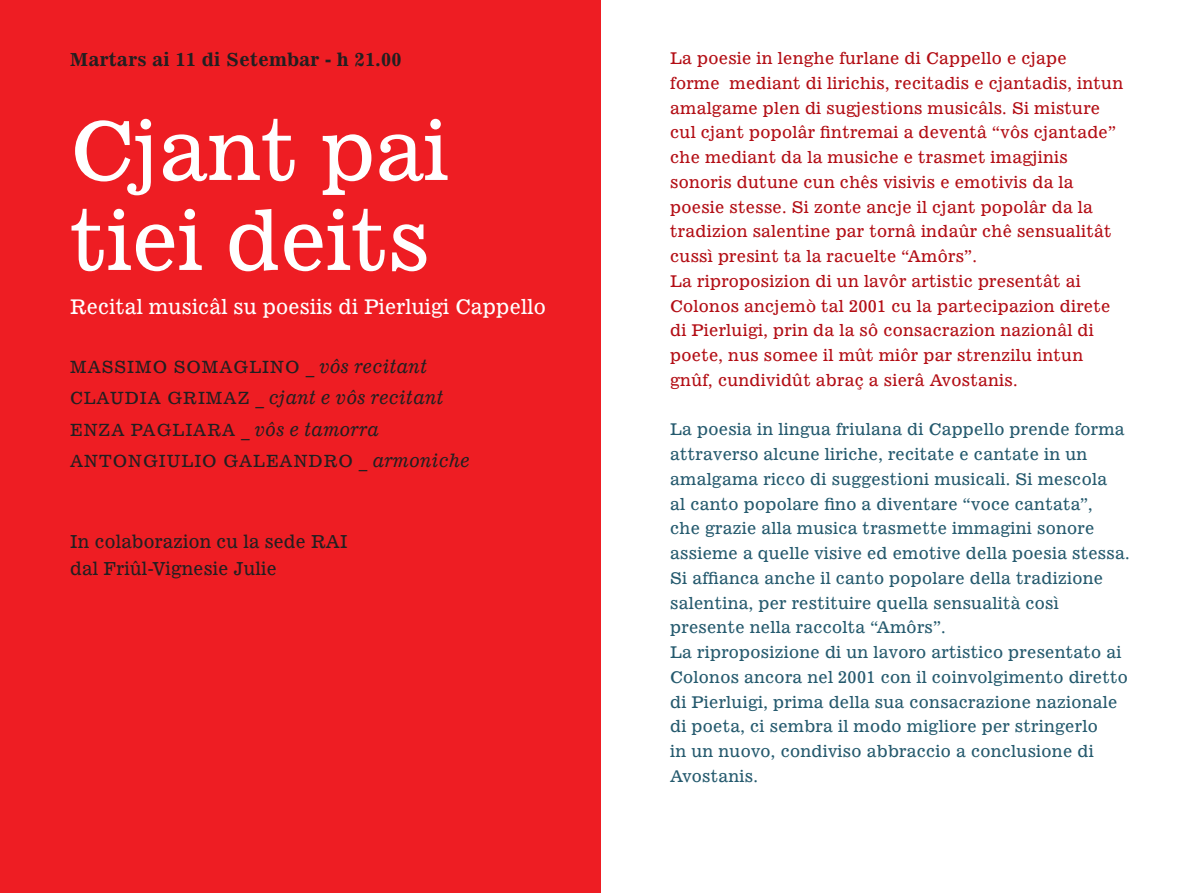
<style>
.page{position:relative;width:1200px;height:893px;background:#fff}
.page>*{position:absolute;margin:0;border:0;box-sizing:border-box;transform-origin:0 0}
.t1{font:81px/90px "News 701 BT Roman A";color:#fff}
.t2{font:20.25px "News 701 BT Roman A";letter-spacing:.015em;color:#fff;scale:.96 1}
.t3{font:18px "News 701 BT Italic A";letter-spacing:.015em;color:#231f20;scale:.96 1}
.t4{font:18px/27px "News 701 BT Roman A";letter-spacing:.015em;color:#231f20;scale:.96 1}
.t5{font:18px "News 701 BT Bold A";letter-spacing:.02em;color:#231f20}
.t6{font:16.88px "News 701 BT Roman A";letter-spacing:.06em;color:#231f20;scale:.96 1}
.t7{font:16.2px/24.8px "News 701 BT Roman A";letter-spacing:.02em;color:#255a6e}
.t8{font:16.2px/24.8px "News 701 BT Roman A";letter-spacing:.02em;color:#b30e15}
.s1{font-family:"News 701 BT Roman A";font-size:16.88px}
.s2{font-family:"News 701 BT Roman A"}
.s3{font-size:18px}
.s4{font-family:"News 701 BT Italic A";font-size:18px}
</style>
<div class="page">
<div style="left:0;top:0;width:600px;height:893px;background:#ee1d23"></div>
<p class="t5" style="left:70px;top:48px;width:333px">Martars ai 11 di Setembar - h 21.00</p>
<h1 class="t1" style="left:70px;top:105px;width:380px">Cjant pai tiei deits</h1>
<p class="t2" style="left:70px;top:295px;width:496px">Recital musicâl su poesiis di Pierluigi Cappello</p>
<p class="t6" style="left:70px;top:356px;width:33px">Massim</p>
<p class="t6" style="left:153px;top:356px;width:66px">o Somagli</p>
<p class="t3" style="left:270px;top:355px;width:165px"><span class="s1">no</span> <span class="s2">_</span> vôs recitant</p>
<p class="t6" style="left:70px;top:388px;width:29px">Clau</p>
<p class="t6" style="left:125px;top:388px;width:91px">dia Grima</p>
<p class="t3" style="left:237px;top:387px;width:216px"><span class="s1">z</span> <span class="s2">_</span> cjant e vôs recitant</p>
<p class="t6" style="left:70px;top:419px;width:90px">Enza Paglia</p>
<p class="t3" style="left:207px;top:418px;width:181px"><span class="s1">ra</span> <span class="s2">_</span> vôs e tamorra</p>
<p class="t6" style="left:70px;top:451px;width:89px">Antongiuli</p>
<p class="t6" style="left:202px;top:451px;width:280px">o Gal eandro <span class="s3">_</span> <span class="s4">armoniche</span></p>
<p class="t4" style="left:70px;top:528px;width:290px">In colaborazion cu la sede RAI dal Friûl-Vignesie Julie</p>
<p class="t8" style="left:670px;top:46px;width:454px">La poesie in lenghe furlane di Cappello e cjape<br>forme mediant di lirichis, recitadis e cjantadis, intun amalgame plen di sugjestions musicâls. Si misture cul cjant popolâr fintremai a deventâ “vôs cjantade” che mediant da la musiche e trasmet imagjinis sonoris dutune cun chês visivis e emotivis da la poesie stesse. Si zonte ancje il cjant popolâr da la tradizion salentine par tornâ indaûr chê sensualitât cussì presint ta la racuelte “Amôrs”.<br>La riproposizion di un lavôr artistic presentât ai Colonos ancjemò tal 2001 cu la partecipazion direte di Pierluigi, prin da la sô consacrazion nazionâl di poete, nus somee il mût miôr par strenzilu intun gnûf, cundividût abraç a sierâ Avostanis.</p>
<p class="t7" style="left:670px;top:417px;width:461px">La poesia in lingua friulana di Cappello prende forma attraverso alcune liriche, recitate e cantate in un amalgama ricco di suggestioni musicali. Si mescola<br>al canto popolare fino a diventare “voce cantata”,<br>che grazie alla musica trasmette immagini sonore assieme a quelle visive ed emotive della poesia stessa.<br>Si affianca anche il canto popolare della tradizione salentina, per restituire quella sensualità così presente nella raccolta “Amôrs”.<br>La riproposizione di un lavoro artistico presentato ai Colonos ancora nel 2001 con il coinvolgimento diretto di Pierluigi, prima della sua consacrazione nazionale di poeta, ci sembra il modo migliore per stringerlo<br>in un nuovo, condiviso abbraccio a conclusione di Avostanis.</p>
</div>
